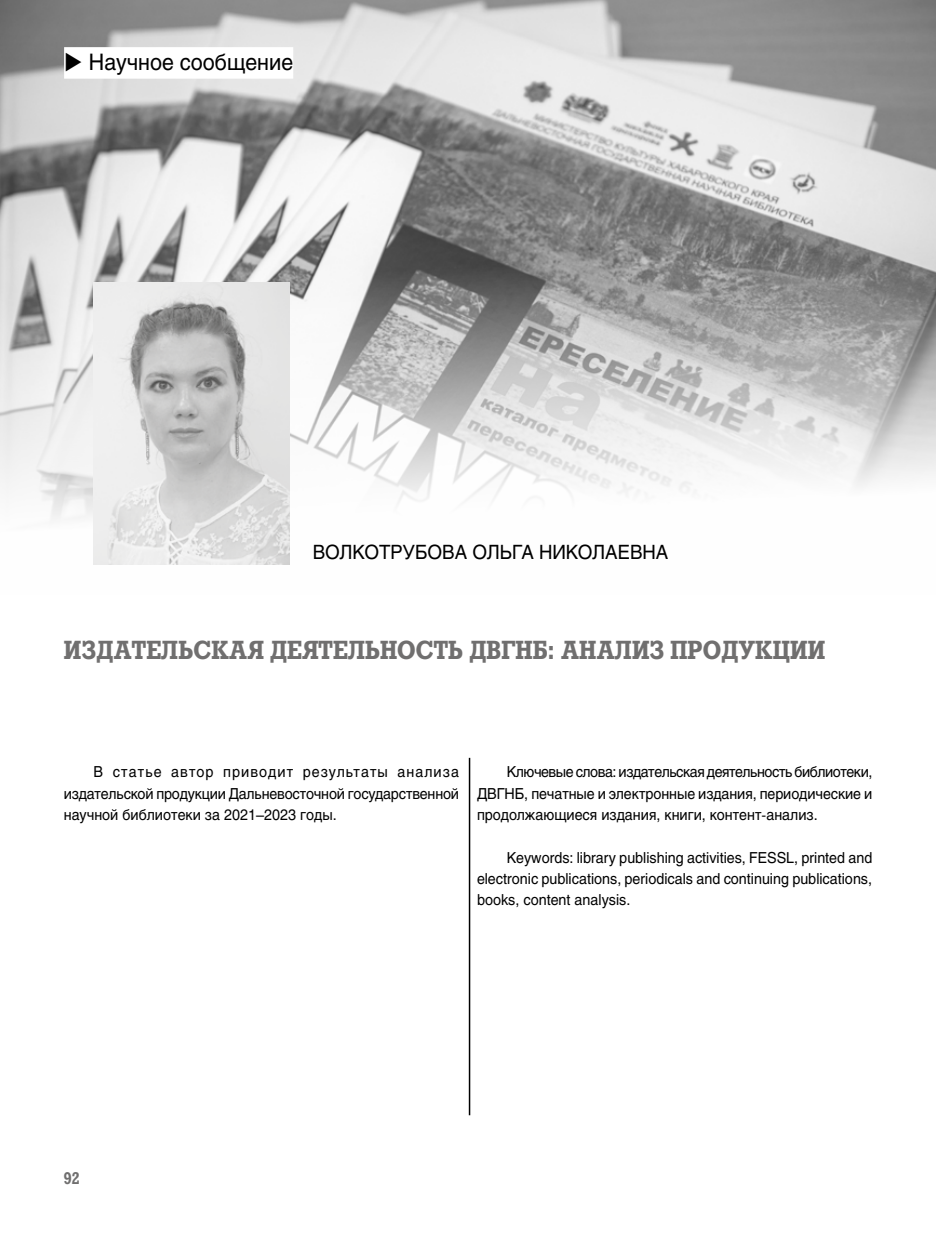
<style>
.page{position:relative;width:936px;height:1234px;background:#fff}
.page>*{position:absolute;margin:0;border:0;box-sizing:border-box;transform-origin:0 0}
.t1{font:700 25.5px "Rodeo C";color:#706f6f;scale:.9 1}
.t2{font:22.5px "Helios C";color:#000;scale:.95 1}
.t3{font:19.5px "Helios C";color:#000;scale:.95 1}
.t4{font:700 16.5px "Rodeo C";color:#706f6f;scale:.9 1}
.t5{font:15px/21.3px "Helios C";color:#000;text-align:justify;scale:.95 1}
</style>
<div class="page">
<img style="left:0;top:0;width:935px;height:565px">
<img style="left:94px;top:282px;width:195px;height:282px">
<hr style="left:469px;top:757px;width:1px;height:357px;background:#000">
<div style="left:64px;top:47px;width:229px;height:32px;background:#fff"></div>
<h2 class="t2" style="left:64px;top:49px;width:243px">◆ Научное сообщение</h2>
<h3 class="t3" style="left:313px;top:540px;width:376px">ВОЛКОТРУБОВА ОЛЬГА НИКОЛАЕВНА</h3>
<h1 class="t1" style="left:64px;top:634px;width:847px">ИЗДАТЕЛЬСКАЯ ДЕЯТЕЛЬНОСТЬ ДВГНБ: АНАЛИЗ ПРОДУКЦИИ</h1>
<p class="t5" style="left:64px;top:761px;width:417px;text-indent:30px">В статье автор приводит результаты анализа издательской продукции Дальневосточной государственной научной библиотеки за 2021–2023 годы.</p>
<p class="t5" style="left:477px;top:761px;width:417px;text-indent:30px">Ключевые слова: издательская деятельность библиотеки, ДВГНБ, печатные и электронные издания, периодические и продолжающиеся издания, книги, контент-анализ.</p>
<p class="t5" style="left:477px;top:846px;width:417px;text-indent:30px">Keywords: library publishing activities, FESSL, printed and electronic publications, periodicals and continuing publications, books, content analysis.</p>
<p class="t4" style="left:64px;top:1167px;width:19px">92</p>
</div>
